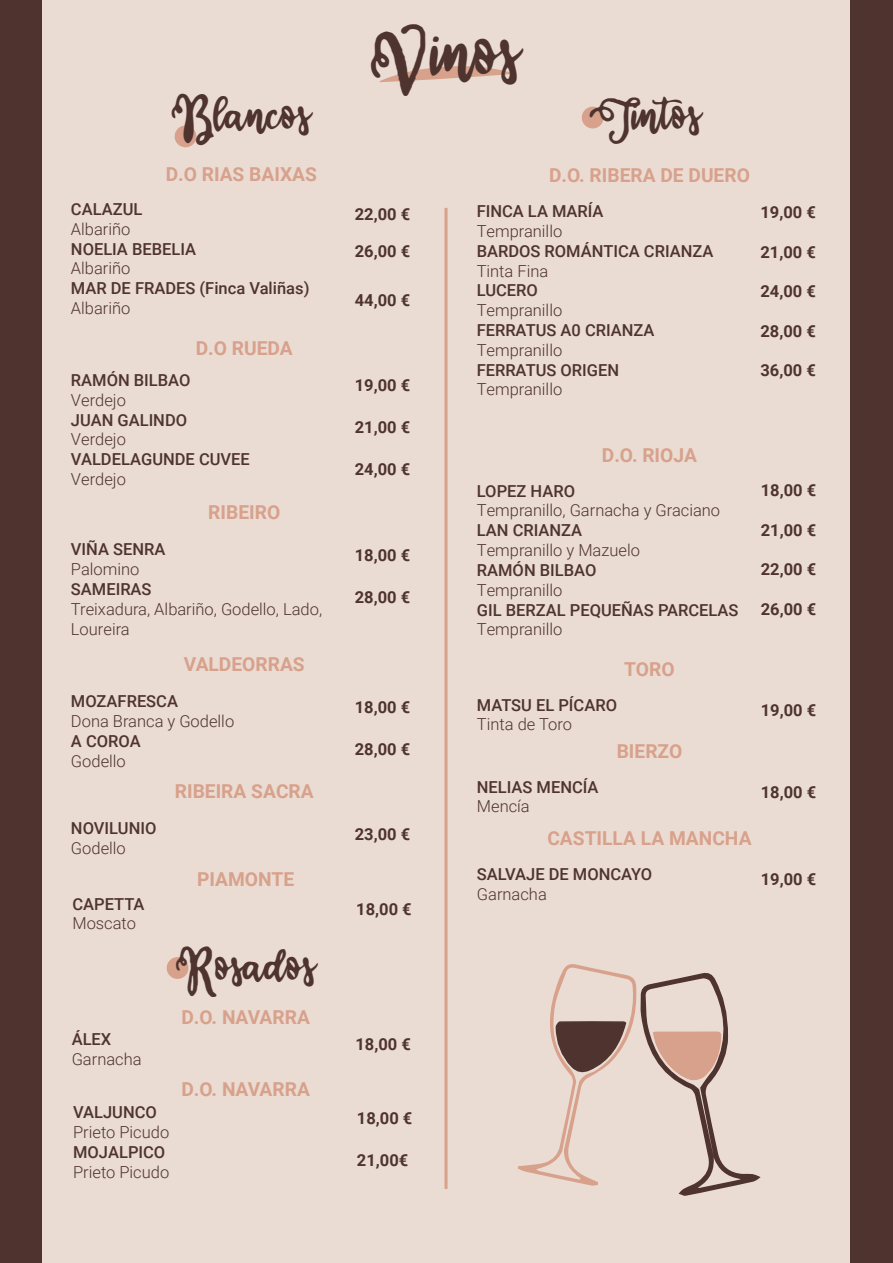
<style>
.page{position:relative;width:893px;height:1263px;background:#4f332e}
.page>*{position:absolute;margin:0;border:0;box-sizing:border-box;transform-origin:0 0}
.t1{font:45.75px "Calligraphy Stye";color:#4f332e}
.t2{font:29.7px "Calligraphy Stye";color:#4f332e}
.t3{font:700 19.2px "Roboto";color:#d8a18b}
.t4{font:500 16.5px "Roboto";color:#4f332e}
.t5{font:300 16.5px/19.8px "Roboto";color:#4f332e}
.t6{font:700 16.5px "Roboto";color:#4f332e}
</style>
<div class="page">
<div style="left:42px;top:0;width:808px;height:1263px;background:#eadcd3"></div>
<svg style="left:379px;top:66px;width:134px;height:16px"></svg>
<div style="left:175px;top:126px;width:21px;height:21px;background:#d8a18b;border-radius:50%"></div>
<hr style="left:444px;top:208px;width:3px;height:981px;background:#d8a18b">
<div style="left:167px;top:957px;width:21px;height:22px;background:#d8a18b;border-radius:50%"></div>
<div style="left:582px;top:107px;width:22px;height:21px;background:#d8a18b;border-radius:50%"></div>
<svg style="left:518px;top:964px;width:243px;height:231px"></svg>
<h2 class="t2" style="left:172px;top:101px;width:141px">Blancos</h2>
<p class="t3" style="left:166px;top:160px;width:153px">D.O RIAS BAIXAS</p>
<p class="t4" style="left:71px;top:198px;width:73px">CALAZUL</p>
<p class="t5" style="left:71px;top:218px;width:61px">Albariño</p>
<p class="t4" style="left:71px;top:237px;width:127px">NOELIA BEBELIA</p>
<p class="t5" style="left:71px;top:258px;width:61px">Albariño</p>
<p class="t4" style="left:71px;top:277px;width:240px">MAR DE FRADES (Finca Valiñas)</p>
<p class="t5" style="left:71px;top:298px;width:61px">Albariño</p>
<p class="t3" style="left:196px;top:335px;width:99px">D.O RUEDA</p>
<p class="t4" style="left:71px;top:368px;width:121px">RAMÓN BILBAO</p>
<p class="t5" style="left:71px;top:389px;width:56px">Verdejo</p>
<p class="t4" style="left:71px;top:408px;width:118px">JUAN GALINDO</p>
<p class="t5" style="left:71px;top:429px;width:56px">Verdejo</p>
<p class="t4" style="left:71px;top:448px;width:180px">VALDELAGUNDE CUVEE</p>
<p class="t5" style="left:71px;top:469px;width:56px">Verdejo</p>
<p class="t3" style="left:208px;top:499px;width:73px">RIBEIRO</p>
<p class="t4" style="left:71px;top:538px;width:96px">VIÑA SENRA</p>
<p class="t5" style="left:71px;top:559px;width:70px">Palomino</p>
<p class="t4" style="left:71px;top:578px;width:82px">SAMEIRAS</p>
<p class="t5" style="left:71px;top:598px;width:253px">Treixadura, Albariño, Godello, Lado,<br>Loureira</p>
<p class="t3" style="left:184px;top:651px;width:122px">VALDEORRAS</p>
<p class="t4" style="left:71px;top:690px;width:109px">MOZAFRESCA</p>
<p class="t5" style="left:71px;top:711px;width:165px">Dona Branca y Godello</p>
<p class="t4" style="left:71px;top:729px;width:71px">A COROA</p>
<p class="t5" style="left:71px;top:750px;width:56px">Godello</p>
<p class="t4" style="left:71px;top:817px;width:87px">NOVILUNIO</p>
<p class="t5" style="left:71px;top:838px;width:56px">Godello</p>
<p class="t4" style="left:72px;top:892px;width:73px">CAPETTA</p>
<p class="t5" style="left:72px;top:913px;width:65px">Moscato</p>
<p class="t4" style="left:72px;top:1027px;width:41px">ÁLEX</p>
<p class="t5" style="left:72px;top:1048px;width:71px">Garnacha</p>
<p class="t3" style="left:175px;top:778px;width:140px">RIBEIRA SACRA</p>
<p class="t3" style="left:197px;top:865px;width:99px">PIAMONTE</p>
<h2 class="t2" style="left:175px;top:951px;width:143px">Rosados</h2>
<p class="t3" style="left:181px;top:1003px;width:130px">D.O. NAVARRA</p>
<p class="t3" style="left:181px;top:1075px;width:130px">D.O. NAVARRA</p>
<p class="t4" style="left:73px;top:1101px;width:85px">VALJUNCO</p>
<p class="t5" style="left:73px;top:1122px;width:98px">Prieto Picudo</p>
<p class="t4" style="left:73px;top:1140px;width:94px">MOJALPICO</p>
<p class="t5" style="left:73px;top:1161px;width:98px">Prieto Picudo</p>
<h1 class="t1" style="left:371px;top:31px;width:151px">Vinos</h1>
<h2 class="t2" style="left:590px;top:101px;width:113px">Tintos</h2>
<p class="t3" style="left:549px;top:162px;width:202px">D.O. RIBERA DE DUERO</p>
<p class="t4" style="left:477px;top:200px;width:128px">FINCA LA MARÍA</p>
<p class="t5" style="left:477px;top:221px;width:87px">Tempranillo</p>
<p class="t4" style="left:477px;top:239px;width:238px">BARDOS ROMÁNTICA CRIANZA</p>
<p class="t5" style="left:477px;top:260px;width:73px">Tinta Fina</p>
<p class="t4" style="left:477px;top:279px;width:63px">LUCERO</p>
<p class="t5" style="left:477px;top:300px;width:87px">Tempranillo</p>
<p class="t4" style="left:477px;top:318px;width:179px">FERRATUS A0 CRIANZA</p>
<p class="t5" style="left:477px;top:339px;width:87px">Tempranillo</p>
<p class="t4" style="left:477px;top:358px;width:144px">FERRATUS ORIGEN</p>
<p class="t5" style="left:477px;top:379px;width:87px">Tempranillo</p>
<p class="t6" style="left:355px;top:203px;width:57px">22,00 €</p>
<p class="t6" style="left:355px;top:239px;width:57px">26,00 €</p>
<p class="t6" style="left:355px;top:289px;width:57px">44,00 €</p>
<p class="t6" style="left:355px;top:374px;width:57px">19,00 €</p>
<p class="t6" style="left:355px;top:416px;width:57px">21,00 €</p>
<p class="t6" style="left:355px;top:458px;width:57px">24,00 €</p>
<p class="t3" style="left:602px;top:441px;width:97px">D.O. RIOJA</p>
<p class="t6" style="left:355px;top:543px;width:57px">18,00 €</p>
<p class="t6" style="left:355px;top:585px;width:57px">28,00 €</p>
<p class="t6" style="left:355px;top:695px;width:57px">18,00 €</p>
<p class="t6" style="left:355px;top:737px;width:57px">28,00 €</p>
<p class="t6" style="left:355px;top:822px;width:57px">23,00 €</p>
<p class="t6" style="left:356px;top:897px;width:57px">18,00 €</p>
<p class="t4" style="left:477px;top:479px;width:100px">LOPEZ HARO</p>
<p class="t5" style="left:477px;top:500px;width:245px">Tempranillo, Garnacha y Graciano</p>
<p class="t4" style="left:477px;top:519px;width:107px">LAN CRIANZA</p>
<p class="t5" style="left:477px;top:540px;width:165px">Tempranillo y Mazuelo</p>
<p class="t4" style="left:477px;top:558px;width:121px">RAMÓN BILBAO</p>
<p class="t5" style="left:477px;top:579px;width:87px">Tempranillo</p>
<p class="t4" style="left:477px;top:598px;width:263px">GIL BERZAL PEQUEÑAS PARCELAS</p>
<p class="t5" style="left:477px;top:619px;width:87px">Tempranillo</p>
<p class="t4" style="left:477px;top:693px;width:142px">MATSU EL PÍCARO</p>
<p class="t5" style="left:477px;top:714px;width:97px">Tinta de Toro</p>
<p class="t3" style="left:624px;top:655px;width:52px">TORO</p>
<p class="t4" style="left:477px;top:775px;width:123px">NELIAS MENCÍA</p>
<p class="t5" style="left:477px;top:796px;width:54px">Mencía</p>
<p class="t3" style="left:617px;top:737px;width:67px">BIERZO</p>
<p class="t3" style="left:547px;top:825px;width:206px">CASTILLA LA MANCHA</p>
<p class="t4" style="left:477px;top:862px;width:177px">SALVAJE DE MONCAYO</p>
<p class="t5" style="left:477px;top:883px;width:71px">Garnacha</p>
<p class="t6" style="left:760px;top:200px;width:57px">19,00 €</p>
<p class="t6" style="left:760px;top:240px;width:57px">21,00 €</p>
<p class="t6" style="left:760px;top:280px;width:57px">24,00 €</p>
<p class="t6" style="left:760px;top:319px;width:57px">28,00 €</p>
<p class="t6" style="left:760px;top:359px;width:57px">36,00 €</p>
<p class="t6" style="left:761px;top:479px;width:57px">18,00 €</p>
<p class="t6" style="left:761px;top:518px;width:57px">21,00 €</p>
<p class="t6" style="left:761px;top:558px;width:57px">22,00 €</p>
<p class="t6" style="left:761px;top:597px;width:57px">26,00 €</p>
<p class="t6" style="left:761px;top:698px;width:57px">19,00 €</p>
<p class="t6" style="left:761px;top:780px;width:57px">18,00 €</p>
<p class="t6" style="left:761px;top:868px;width:57px">19,00 €</p>
<p class="t6" style="left:355px;top:1033px;width:57px">18,00 €</p>
<p class="t6" style="left:357px;top:1106px;width:57px">18,00 €</p>
<p class="t6" style="left:357px;top:1148px;width:53px">21,00€</p>
</div>
